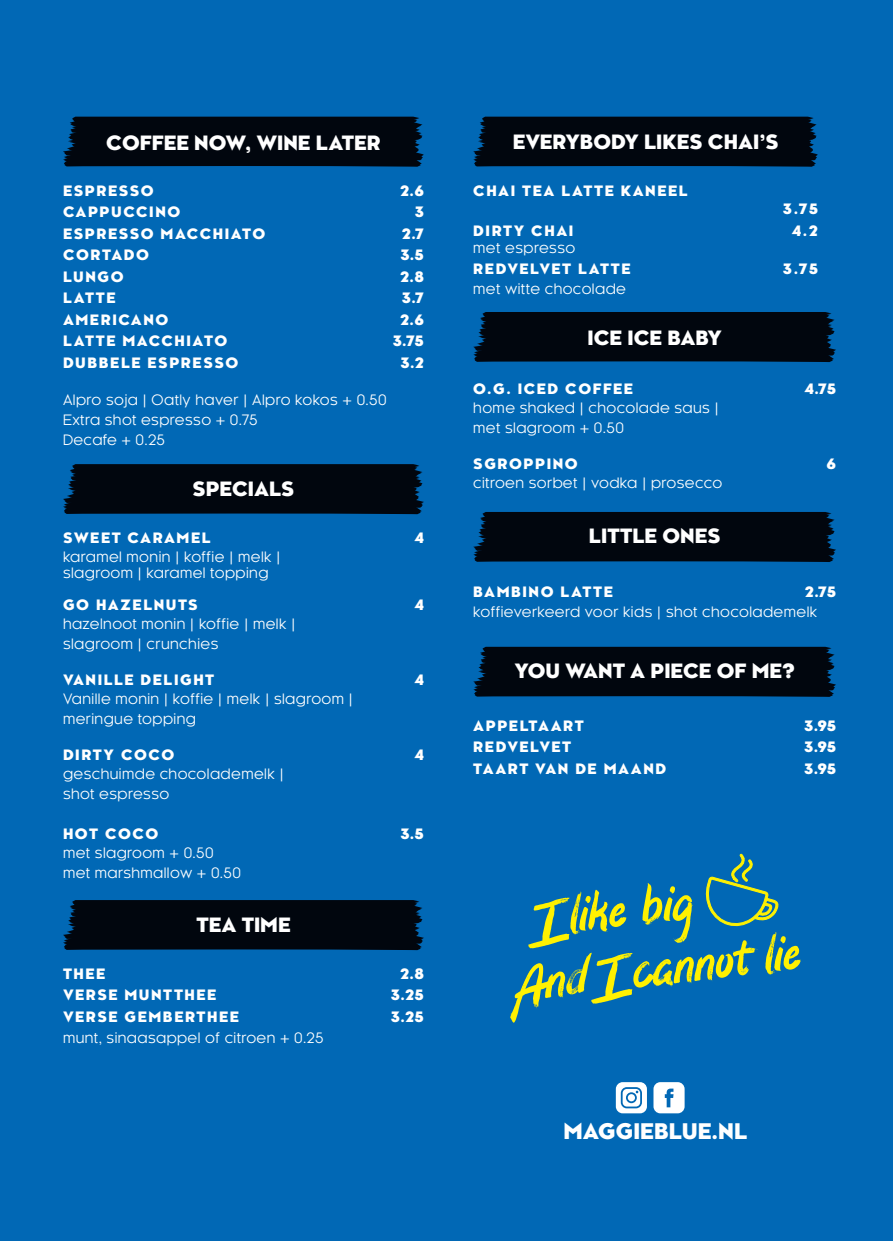
<style>
.page{position:relative;width:893px;height:1241px;background:#fff}
.page>*{position:absolute;margin:0;border:0;box-sizing:border-box;transform-origin:0 0}
.t1{font:800 21px "Kessel 105";color:#fff}
._01__Opsommimg_regular{font:800 19.25px "Kessel 105";color:#fff}
._01__Opsommimg_regular-2{font:14px "Kessel 105";letter-spacing:.03em;color:#fff}
._01__Opsommimg_regular-3{font:800 14px "Kessel 105";letter-spacing:.11em;color:#fff}
</style>
<div class="page">
<div style="left:0;top:0;width:893px;height:1240px;background:#0168b5"></div>
<svg style="left:63px;top:464px;width:361px;height:50px;background:#010914"></svg>
<div style="left:63px;top:117px;width:361px;height:50px;background:#01060e"></div>
<div style="left:473px;top:312px;width:363px;height:50px;background:#01060e"></div>
<div style="left:473px;top:512px;width:363px;height:50px;background:#01060e"></div>
<div style="left:473px;top:646px;width:363px;height:50px;background:#01060e"></div>
<svg style="left:63px;top:900px;width:361px;height:50px;background:#010914"></svg>
<div style="left:616px;top:1081px;width:31px;height:32px;background:#fff;border-radius:7px"></div>
<svg style="left:621px;top:1087px;width:21px;height:21px"></svg>
<div style="left:653px;top:1081px;width:32px;height:32px;background:#fff;border-radius:7px"></div>
<svg style="left:665px;top:1088px;width:8px;height:19px"></svg>
<div style="left:473px;top:117px;width:345px;height:50px;background:#01060e"></div>
<svg style="left:510px;top:853px;width:291px;height:169px"></svg>
<p class="_01__Opsommimg_regular" style="left:106px;top:131px;width:276px">COFFEE NOW, WINE LATER</p>
<p class="_01__Opsommimg_regular-3" style="left:63px;top:182px;width:92px">ESPRESSO</p>
<p class="_01__Opsommimg_regular-3" style="left:400px;top:182px;width:25px">2.6</p>
<p class="_01__Opsommimg_regular-3" style="left:63px;top:203px;width:119px">CAPPUCCINO</p>
<p class="_01__Opsommimg_regular-3" style="left:415px;top:203px;width:11px">3</p>
<p class="_01__Opsommimg_regular-3" style="left:63px;top:225px;width:204px">ESPRESSO MACCHIATO</p>
<p class="_01__Opsommimg_regular-3" style="left:402px;top:225px;width:24px">2.7</p>
<p class="_01__Opsommimg_regular-3" style="left:63px;top:246px;width:88px">CORTADO</p>
<p class="_01__Opsommimg_regular-3" style="left:400px;top:246px;width:25px">3.5</p>
<p class="_01__Opsommimg_regular-3" style="left:63px;top:268px;width:62px">LUNGO</p>
<p class="_01__Opsommimg_regular-3" style="left:400px;top:268px;width:25px">2.8</p>
<p class="_01__Opsommimg_regular-3" style="left:63px;top:289px;width:54px">LATTE</p>
<p class="_01__Opsommimg_regular-3" style="left:402px;top:289px;width:24px">3.7</p>
<p class="_01__Opsommimg_regular-3" style="left:63px;top:311px;width:107px">AMERICANO</p>
<p class="_01__Opsommimg_regular-3" style="left:400px;top:311px;width:25px">2.6</p>
<p class="_01__Opsommimg_regular-3" style="left:63px;top:332px;width:166px">LATTE MACCHIATO</p>
<p class="_01__Opsommimg_regular-3" style="left:393px;top:332px;width:33px">3.75</p>
<p class="_01__Opsommimg_regular-3" style="left:63px;top:354px;width:177px">DUBBELE ESPRESSO</p>
<p class="_01__Opsommimg_regular-3" style="left:401px;top:354px;width:25px">3.2</p>
<p class="_01__Opsommimg_regular-2" style="left:63px;top:392px;width:325px">Alpro soja | Oatly haver | Alpro kokos + 0.50</p>
<p class="_01__Opsommimg_regular-2" style="left:63px;top:412px;width:196px">Extra shot espresso + 0.75</p>
<p class="_01__Opsommimg_regular-2" style="left:63px;top:431px;width:103px">Decafe + 0.25</p>
<p class="_01__Opsommimg_regular" style="left:193px;top:477px;width:103px">SPECIALS</p>
<p class="_01__Opsommimg_regular-3" style="left:63px;top:528px;width:149px">SWEET CARAMEL</p>
<p class="_01__Opsommimg_regular-3" style="left:414px;top:528px;width:11px">4</p>
<p class="_01__Opsommimg_regular-2" style="left:63px;top:549px;width:219px">karamel monin | koffie | melk |</p>
<p class="_01__Opsommimg_regular-2" style="left:63px;top:565px;width:207px">slagroom | karamel topping</p>
<p class="_01__Opsommimg_regular-3" style="left:63px;top:595px;width:136px">GO HAZELNUTS</p>
<p class="_01__Opsommimg_regular-3" style="left:414px;top:595px;width:11px">4</p>
<p class="_01__Opsommimg_regular-2" style="left:63px;top:616px;width:234px">hazelnoot monin | koffie | melk |</p>
<p class="_01__Opsommimg_regular-2" style="left:63px;top:636px;width:157px">slagroom | crunchies</p>
<p class="_01__Opsommimg_regular-3" style="left:63px;top:670px;width:153px">VANILLE DELIGHT</p>
<p class="_01__Opsommimg_regular-3" style="left:414px;top:670px;width:11px">4</p>
<p class="_01__Opsommimg_regular-2" style="left:63px;top:691px;width:292px">Vanille monin | koffie | melk | slagroom |</p>
<p class="_01__Opsommimg_regular-2" style="left:63px;top:711px;width:134px">meringue topping</p>
<p class="_01__Opsommimg_regular-3" style="left:63px;top:745px;width:113px">DIRTY COCO</p>
<p class="_01__Opsommimg_regular-3" style="left:414px;top:745px;width:11px">4</p>
<p class="_01__Opsommimg_regular-2" style="left:63px;top:766px;width:222px">geschuimde chocolademelk |</p>
<p class="_01__Opsommimg_regular-2" style="left:63px;top:786px;width:108px">shot espresso</p>
<p class="_01__Opsommimg_regular-3" style="left:63px;top:824px;width:97px">HOT COCO</p>
<p class="_01__Opsommimg_regular-3" style="left:400px;top:824px;width:25px">3.5</p>
<p class="_01__Opsommimg_regular-2" style="left:63px;top:845px;width:152px">met slagroom + 0.50</p>
<p class="_01__Opsommimg_regular-2" style="left:63px;top:865px;width:179px">met marshmallow + 0.50</p>
<p class="_01__Opsommimg_regular" style="left:196px;top:913px;width:96px">TEA TIME</p>
<p class="_01__Opsommimg_regular-3" style="left:63px;top:964px;width:44px">THEE</p>
<p class="_01__Opsommimg_regular-3" style="left:400px;top:964px;width:25px">2.8</p>
<p class="_01__Opsommimg_regular-3" style="left:63px;top:986px;width:155px">VERSE MUNTTHEE</p>
<p class="_01__Opsommimg_regular-3" style="left:391px;top:986px;width:35px">3.25</p>
<p class="_01__Opsommimg_regular-3" style="left:63px;top:1007px;width:178px">VERSE GEMBERTHEE</p>
<p class="_01__Opsommimg_regular-3" style="left:391px;top:1007px;width:35px">3.25</p>
<p class="_01__Opsommimg_regular-2" style="left:63px;top:1030px;width:262px">munt, sinaasappel of citroen + 0.25</p>
<p class="_01__Opsommimg_regular" style="left:513px;top:130px;width:267px">EVERYBODY LIKES CHAI’S</p>
<p class="_01__Opsommimg_regular-3" style="left:473px;top:183px;width:216px">CHAI TEA LATTE KANEEL</p>
<p class="_01__Opsommimg_regular-3" style="left:783px;top:200px;width:37px">3.75</p>
<p class="_01__Opsommimg_regular-3" style="left:473px;top:222px;width:102px">DIRTY CHAI</p>
<p class="_01__Opsommimg_regular-3" style="left:792px;top:222px;width:28px">4.2</p>
<p class="_01__Opsommimg_regular-2" style="left:473px;top:240px;width:104px">met espresso</p>
<p class="_01__Opsommimg_regular-3" style="left:473px;top:260px;width:159px">REDVELVET LATTE</p>
<p class="_01__Opsommimg_regular-3" style="left:783px;top:260px;width:37px">3.75</p>
<p class="_01__Opsommimg_regular-2" style="left:473px;top:281px;width:154px">met witte chocolade</p>
<p class="_01__Opsommimg_regular" style="left:587px;top:326px;width:136px">ICE ICE BABY</p>
<p class="_01__Opsommimg_regular-3" style="left:473px;top:380px;width:161px">O.G. ICED COFFEE</p>
<p class="_01__Opsommimg_regular-3" style="left:804px;top:380px;width:33px">4.75</p>
<p class="_01__Opsommimg_regular-2" style="left:473px;top:400px;width:247px">home shaked | chocolade saus |</p>
<p class="_01__Opsommimg_regular-2" style="left:473px;top:420px;width:152px">met slagroom + 0.50</p>
<p class="_01__Opsommimg_regular-3" style="left:473px;top:455px;width:106px">SGROPPINO</p>
<p class="_01__Opsommimg_regular-3" style="left:826px;top:455px;width:11px">6</p>
<p class="_01__Opsommimg_regular-2" style="left:473px;top:475px;width:251px">citroen sorbet | vodka | prosecco</p>
<p class="_01__Opsommimg_regular" style="left:589px;top:524px;width:133px">LITTLE ONES</p>
<p class="_01__Opsommimg_regular-3" style="left:473px;top:583px;width:141px">BAMBINO LATTE</p>
<p class="_01__Opsommimg_regular-3" style="left:805px;top:583px;width:33px">2.75</p>
<p class="_01__Opsommimg_regular-2" style="left:473px;top:604px;width:345px">koffieverkeerd voor kids | shot chocolademelk</p>
<p class="_01__Opsommimg_regular" style="left:514px;top:659px;width:282px">YOU WANT A PIECE OF ME?</p>
<p class="_01__Opsommimg_regular-3" style="left:473px;top:716px;width:112px">APPELTAART</p>
<p class="_01__Opsommimg_regular-3" style="left:804px;top:716px;width:33px">3.95</p>
<p class="_01__Opsommimg_regular-3" style="left:473px;top:738px;width:99px">REDVELVET</p>
<p class="_01__Opsommimg_regular-3" style="left:804px;top:738px;width:33px">3.95</p>
<p class="_01__Opsommimg_regular-3" style="left:473px;top:759px;width:194px">TAART VAN DE MAAND</p>
<p class="_01__Opsommimg_regular-3" style="left:804px;top:759px;width:33px">3.95</p>
<p class="t1" style="left:563px;top:1118px;width:185px">MAGGIEBLUE.NL</p>
</div>
